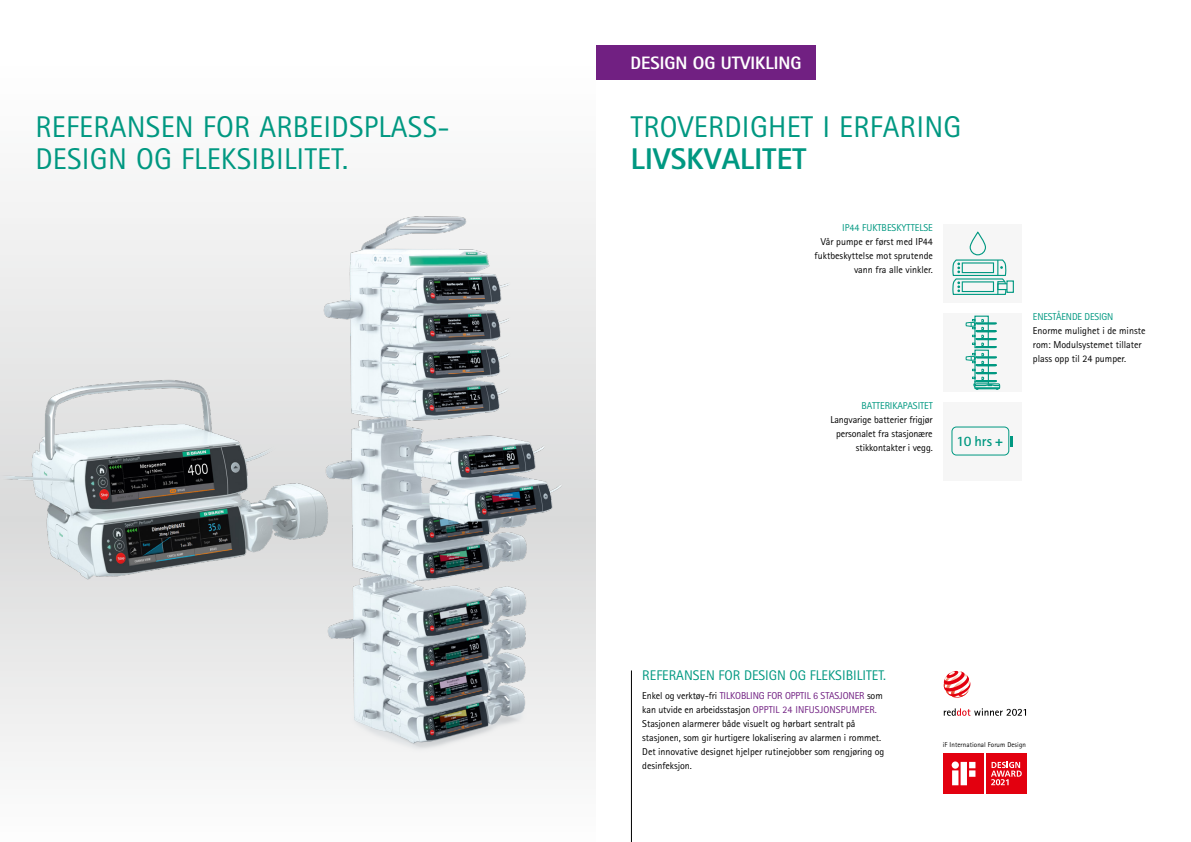
<style>
.page{position:relative;width:1191px;height:842px;background:#fff}
.page>*{position:absolute;margin:0;border:0;box-sizing:border-box;transform-origin:0 0}
.Headline{font:30px/32px "Rotis Sans Serif Pro";letter-spacing:.01em;color:#009881}
.t1{font:800 18px "Rotis Sans Serif Pro";color:#fff}
.t2{font:700 14.4px "Rotis Sans Serif Pro";color:#009881}
.t3{font:14px "Rotis Sans Serif Pro";color:#009881}
.t4{font:10px/14px "Rotis Sans Serif Pro";letter-spacing:-.005em;color:#000;text-align:right}
.t5{font:7px "Rotis Sans Serif Pro";letter-spacing:.01em;color:#000}
.s1{font-weight:800}
.s2{color:#009881}
.s3{color:#712082}
</style>
<div class="page">
<div style="left:0;top:190px;width:595px;height:571px;background:#ececec"></div>
<hr style="left:631px;top:670px;width:1px;height:172px;background:#000">
<div style="left:943px;top:402px;width:79px;height:78px;background:#f6f6f6"></div>
<div style="left:951px;top:426px;width:58px;height:29px;border:1px solid #009881;border-radius:4px"></div>
<svg style="left:1010px;top:436px;width:2px;height:10px"></svg>
<div style="left:943px;top:313px;width:79px;height:79px;background:#f6f6f6"></div>
<svg style="left:965px;top:315px;width:35px;height:75px"></svg>
<div style="left:596px;top:45px;width:219px;height:34px;background:#712082"></div>
<div style="left:943px;top:224px;width:79px;height:79px;background:#f6f6f6"></div>
<div style="left:1006px;top:280px;width:8px;height:13px;border:1px solid #009881"></div>
<svg style="left:952px;top:259px;width:56px;height:36px"></svg>
<div style="left:969px;top:232px;width:17px;height:23px;border:1px solid #009881;border-radius:8px"></div>
<svg style="left:943px;top:708px;width:83px;height:8px"></svg>
<svg style="left:943px;top:671px;width:27px;height:27px"></svg>
<div style="left:943px;top:753px;width:41px;height:41px;background:#e3000f"></div>
<svg style="left:951px;top:761px;width:24px;height:24px"></svg>
<div style="left:986px;top:753px;width:40px;height:41px;background:#e3000f"></div>
<svg style="left:991px;top:762px;width:30px;height:23px"></svg>
<img style="left:281px;top:190px;width:306px;height:571px">
<img style="left:0;top:365px;width:348px;height:227px">
<p class="Headline" style="left:35px;top:111px;width:412px">REFERANSEN FOR ARBEIDSPLASS-<br>DESIGN OG FLEKSIBILITET.</p>
<p class="t1" style="left:630px;top:51px;width:172px">DESIGN OG UTVIKLING</p>
<p class="Headline" style="left:631px;top:111px;width:332px">TROVERDIGHET I ERFARING<br><span class="s1">LIVSKVALITET</span></p>
<p class="t4" style="left:814px;top:221px;width:120px"><span class="s2">IP44 FUKTBESKYTTELSE<br></span>Vår pumpe er først med IP44 fuktbeskyttelse mot sprutende vann fra alle vinkler.</p>
<p class="t4" style="left:830px;top:399px;width:104px"><span class="s2">BATTERIKAPASITET<br></span>Langvarige batterier frigjør personalet fra stasjonære stikkontakter i vegg.</p>
<p class="t2" style="left:956px;top:432px;width:48px">10 hrs +</p>
<p class="t4" style="left:1033px;top:310px;width:114px;text-align:left"><span class="s2">ENESTÅENDE DESIGN<br></span>Enorme mulighet i de minste rom: Modulsystemet tillater plass opp til 24 pumper.</p>
<p class="t3" style="left:642px;top:666px;width:245px">REFERANSEN FOR DESIGN OG FLEKSIBILITET.</p>
<p class="t4" style="left:642px;top:689px;width:244px;text-align:left">Enkel og verktøy-fri <span class="s3">TILKOBLING FOR OPPTIL 6 STASJONER</span> som kan utvide en arbeidsstasjon <span class="s3">OPPTIL 24 INFUSJONSPUMPER.<br></span>Stasjonen alarmerer både visuelt og hørbart sentralt på stasjonen, som gir hurtigere lokalisering av alarmen i rommet.<br>Det innovative designet hjelper rutinejobber som rengjøring og desinfeksjon.</p>
<p class="t5" style="left:943px;top:741px;width:85px">iF International Forum Design</p>
</div>
